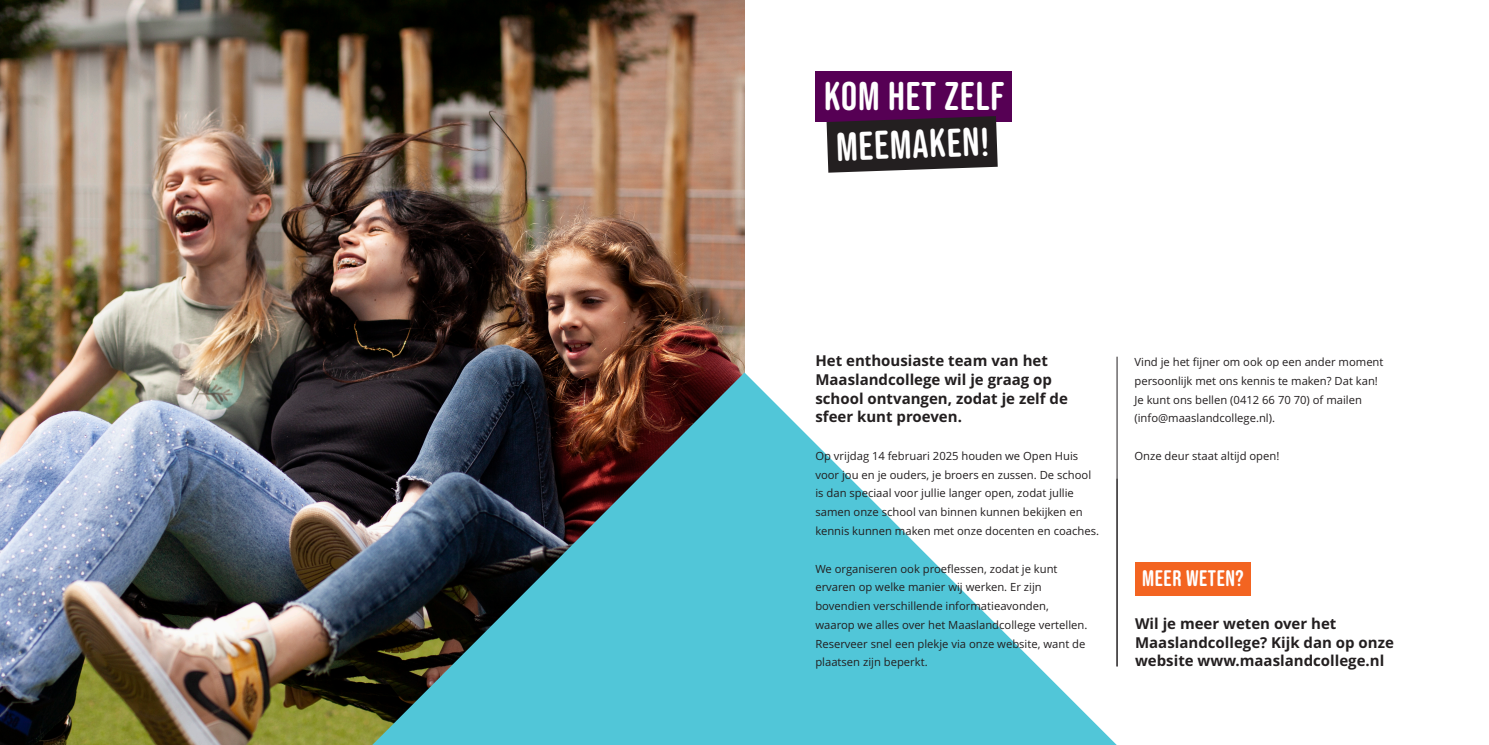
<style>
.page{position:relative;width:1489px;height:745px;background:#fff}
.page>*{position:absolute;margin:0;border:0;box-sizing:border-box;transform-origin:0 0}
.H2__arcering{font:40px "Bebas Neue Rounded";letter-spacing:.025em;color:#fff}
.H3__arcering{font:22.5px "Bebas Neue Rounded";letter-spacing:.025em;color:#fff}
.Intro{font:700 15px/18.8px "Open Sans";color:#231f20}
.Body{font:11.25px/18.8px "Open Sans";color:#231f20}
</style>
<div class="page">
<img style="left:0;top:0;width:744px;height:744px">
<hr style="left:1116px;top:356px;width:1px;height:310px;background:#231f20">
<div style="left:815px;top:71px;width:197px;height:51px;background:#560054"></div>
<svg style="left:826px;top:116px;width:171px;height:56px;background:#30282d"></svg>
<div style="left:1134px;top:561px;width:116px;height:34px;background:#f36421"></div>
<svg style="left:372px;top:372px;width:744px;height:372px;fill:#51c6d8"></svg>
<p class="H2__arcering" style="left:824px;top:74px;width:181px">KOM HET ZELF</p>
<p class="H2__arcering" style="left:835px;top:124px;width:154px;rotate:-2deg">MEEMAKEN!</p>
<p class="Intro" style="left:815px;top:350px;width:254px">Het enthousiaste team van het<br>Maaslandcollege wil je graag op school ontvangen, zodat je zelf de sfeer kunt proeven.</p>
<p class="Body" style="left:815px;top:446px;width:285px">Op vrijdag 14 februari 2025 houden we Open Huis voor jou en je ouders, je broers en zussen. De school is dan speciaal voor jullie langer open, zodat jullie samen onze school van binnen kunnen bekijken en kennis kunnen maken met onze docenten en coaches.</p>
<p class="Body" style="left:815px;top:558px;width:273px">We organiseren ook proeflessen, zodat je kunt ervaren op welke manier wij werken. Er zijn bovendien verschillende informatieavonden, waarop we alles over het Maaslandcollege vertellen.<br>Reserveer snel een plekje via onze website, want de plaatsen zijn beperkt.</p>
<p class="Body" style="left:1134px;top:352px;width:250px">Vind je het fijner om ook op een ander moment persoonlijk met ons kennis te maken? Dat kan!</p>
<p class="Body" style="left:1134px;top:389px;width:229px">Je kunt ons bellen (0412 66 70 70) of mailen</p>
<p class="Body" style="left:1134px;top:408px;width:142px">(info@maaslandcollege.nl).</p>
<p class="Body" style="left:1134px;top:446px;width:146px">Onze deur staat altijd open!</p>
<p class="H3__arcering" style="left:1142px;top:565px;width:103px">MEER WETEN?</p>
<p class="Intro" style="left:1134px;top:613px;width:260px">Wil je meer weten over het<br>Maaslandcollege? Kijk dan op onze website www.maaslandcollege.nl</p>
</div>
